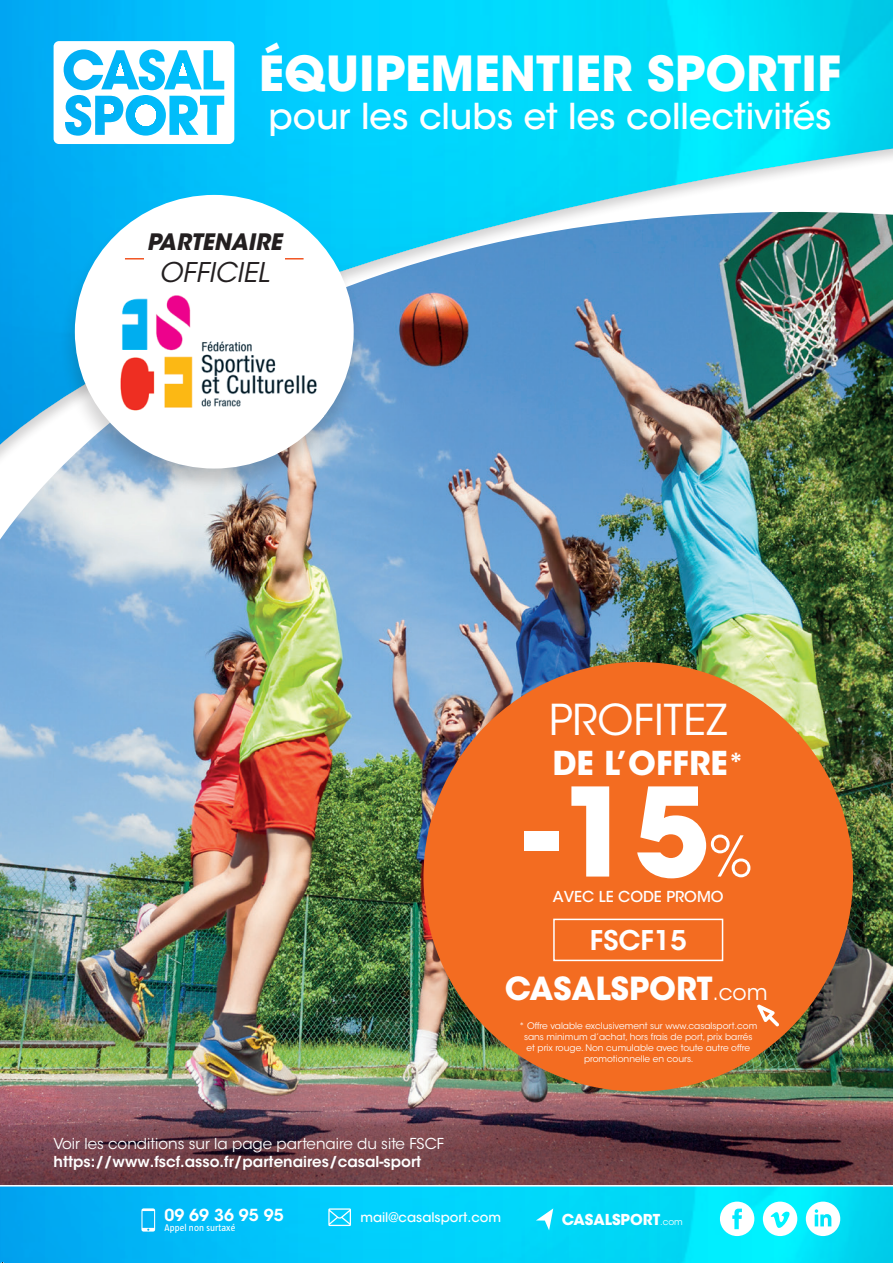
<style>
.page{position:relative;width:893px;height:1263px;background:#fff}
.page>*{position:absolute;margin:0;border:0;box-sizing:border-box;transform-origin:0 0}
.t1{font:700 121.8px "ITC Avant Garde Std";color:#fff}
.t2{font:700 48px "ITC Avant Garde Std";color:#fff}
.t3{font:42.3px "ITC Avant Garde Std";color:#fff}
.t4{font:500 35.4px "ITC Avant Garde Std";color:#fff}
.t5{font:700 32.7px "ITC Avant Garde Std";color:#fff}
.t6{font:700 31.65px "ITC Avant Garde Std";color:#fff}
.t7{font:italic 27px "ITC Avant Garde Std";color:#231f20}
.t8{font:600 27px "ITC Avant Garde Std";color:#fff}
.t9{font:italic 700 22.5px "ITC Avant Garde Std";color:#231f20}
.t10{font:600 16.5px "ITC Avant Garde Std";color:#fff}
.t11{font:600 15px "ITC Avant Garde Std";color:#fff}
.t12{font:15px "ITC Avant Garde Std";color:#fff}
.t13{font:500 15px "ITC Avant Garde Std";color:#fff}
.t14{font:700 15px "ITC Avant Garde Std";color:#fff}
.t15{font:500 13.2px "ITC Avant Garde Std";color:#fff}
.t16{font:9.9px "Taz";letter-spacing:.01em;color:#fff}
.t17{font:9px/10.8px "ITC Avant Garde Std";color:#fff;text-align:center}
.s1{font-size:24.75px}
.s2{font-weight:400;font-size:55.8px}
.s3{font-weight:400;font-size:21.9px}
.s4{font-weight:400;font-size:9px}
</style>
<div class="page">
<img style="left:0;top:569px;width:893px;height:528px">
<svg style="left:0;top:1097px;width:893px;height:88px;background:#72444d"></svg>
<svg style="left:0;top:1186px;width:893px;height:77px;background:#02ccf7"></svg>
<img style="left:0;top:477px;width:893px;height:92px">
<div style="left:0;top:0;width:893px;height:477px;background:#231f20;opacity:.2"></div>
<img style="left:0;top:0;width:893px;height:445px">
<svg style="left:141px;top:1208px;width:14px;height:23px"></svg>
<svg style="left:328px;top:1208px;width:23px;height:18px"></svg>
<svg style="left:536px;top:1208px;width:17px;height:22px"></svg>
<svg style="left:54px;top:41px;width:180px;height:103px"></svg>
<svg style="left:720px;top:1201px;width:34px;height:35px"></svg>
<svg style="left:763px;top:1201px;width:34px;height:35px"></svg>
<svg style="left:806px;top:1201px;width:34px;height:35px"></svg>
<div style="left:60px;top:194px;width:306px;height:301px;background:#231f20;opacity:.2"></div>
<div style="left:75px;top:195px;width:279px;height:273px;background:#fff;border-radius:50%"></div>
<img style="left:120px;top:295px;width:204px;height:127px">
<hr style="left:125px;top:258px;width:179px;height:1px;background:#f15422">
<div style="left:144px;top:233px;width:140px;height:49px;background:#fff"></div>
<div style="left:423px;top:662px;width:430px;height:429px;background:#f36c21;border-radius:50%"></div>
<div style="left:553px;top:919px;width:170px;height:42px;border:2px solid #fff"></div>
<svg style="left:757px;top:1004px;width:22px;height:22px"></svg>
<h2 class="t2" style="left:259px;top:43px;width:584px">ÉQUIPEMENTIER SPORTIF</h2>
<h3 class="t4" style="left:268px;top:94px;width:565px">pour les clubs et les collectivités</h3>
<h3 class="t9" style="left:147px;top:227px;width:137px">PARTENAIRE</h3>
<h3 class="t7" style="left:159px;top:256px;width:112px">OFFICIEL</h3>
<h3 class="t12" style="left:54px;top:1135px;width:392px">Voir les conditions sur la page partenaire du site FSCF</h3>
<h3 class="t11" style="left:54px;top:1152px;width:369px">https://www.fscf.asso.fr/partenaires/casal-sport</h3>
<h3 class="t3" style="left:549px;top:694px;width:180px">PROFITEZ</h3>
<h3 class="t5" style="left:552px;top:741px;width:193px">DE L’OFFRE<span class="s1">*</span></h3>
<h1 class="t1" style="left:524px;top:753px;width:229px">-15<span class="s2">%</span></h1>
<h3 class="t13" style="left:553px;top:887px;width:172px">AVEC LE CODE PROMO</h3>
<h3 class="t8" style="left:590px;top:923px;width:98px">FSCF15</h3>
<h3 class="t6" style="left:505px;top:968px;width:264px">CASALSPORT<span class="s3">.com</span></h3>
<p class="t17" style="left:519px;top:1021px;width:240px">* Offre valable exclusivement sur www.casalsport.com sans minimum d’achat, hors frais de port, prix barrés et prix rouge. Non cumulable avec toute autre offre promotionnelle en cours.</p>
<h3 class="t10" style="left:164px;top:1204px;width:121px">09 69 36 95 95</h3>
<p class="t16" style="left:164px;top:1222px;width:72px">Appel non surtaxé</p>
<h3 class="t15" style="left:360px;top:1209px;width:142px">mail@casalsport.com</h3>
<h3 class="t14" style="left:562px;top:1210px;width:123px">CASALSPORT<span class="s4">.com</span></h3>
</div>
